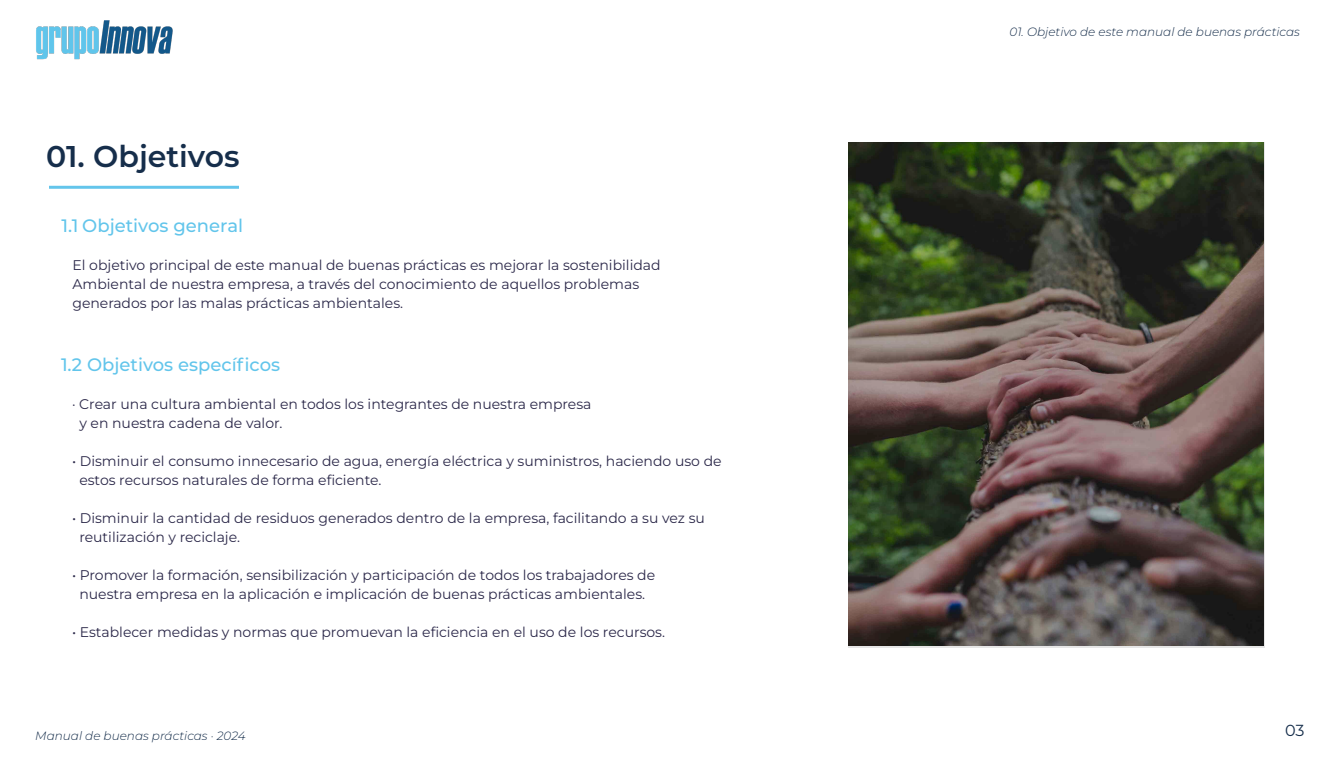
<style>
.page{position:relative;width:1336px;height:768px;background:#fff}
.page>*{position:absolute;margin:0;border:0;box-sizing:border-box;transform-origin:0 0}
.t1{font:600 30px "Montserrat";color:#162e4b}
.t2{font:500 18px "Montserrat";color:#62c5eb}
.t3{font:16px "Montserrat";color:#162e4b}
.t4{font:14px/19px "Montserrat";color:#2c294a}
.t5{font:italic 300 12px "Montserrat";color:#162e4b}
</style>
<div class="page">
<img style="left:36px;top:20px;width:137px;height:40px">
<hr style="left:49px;top:186px;width:190px;height:3px;background:#63c5eb">
<img style="left:848px;top:142px;width:416px;height:505px">
<h1 class="t1" style="left:46px;top:136px;width:195px">01. Objetivos</h1>
<p class="t2" style="left:61px;top:213px;width:183px">1.1 Objetivos general</p>
<p class="t4" style="left:72px;top:255px;width:590px">El objetivo principal de este manual de buenas prácticas es mejorar la sostenibilidad<br>Ambiental de nuestra empresa, a través del conocimiento de aquellos problemas generados por las malas prácticas ambientales.</p>
<p class="t2" style="left:61px;top:352px;width:221px">1.2 Objetivos específicos</p>
<p class="t4" style="left:79px;top:395px;width:514px;text-indent:-7px">· Crear una cultura ambiental en todos los integrantes de nuestra empresa y en nuestra cadena de valor.</p>
<p class="t4" style="left:79px;top:452px;width:644px;text-indent:-7px">• Disminuir el consumo innecesario de agua, energía eléctrica y suministros, haciendo uso de estos recursos naturales de forma eficiente.</p>
<p class="t4" style="left:79px;top:509px;width:627px;text-indent:-7px">• Disminuir la cantidad de residuos generados dentro de la empresa, facilitando a su vez su reutilización y reciclaje.</p>
<p class="t4" style="left:72px;top:566px;width:585px;text-align:center">• Promover la formación, sensibilización y participación de todos los trabajadores de nuestra empresa en la aplicación e implicación de buenas prácticas ambientales.</p>
<p class="t4" style="left:72px;top:623px;width:595px">• Establecer medidas y normas que promuevan la eficiencia en el uso de los recursos.</p>
<p class="t5" style="left:35px;top:727px;width:212px">Manual de buenas prácticas · 2024</p>
<p class="t5" style="left:1009px;top:24px;width:292px">01. Objetivo de este manual de buenas prácticas</p>
<p class="t3" style="left:1285px;top:720px;width:21px">03</p>
</div>
